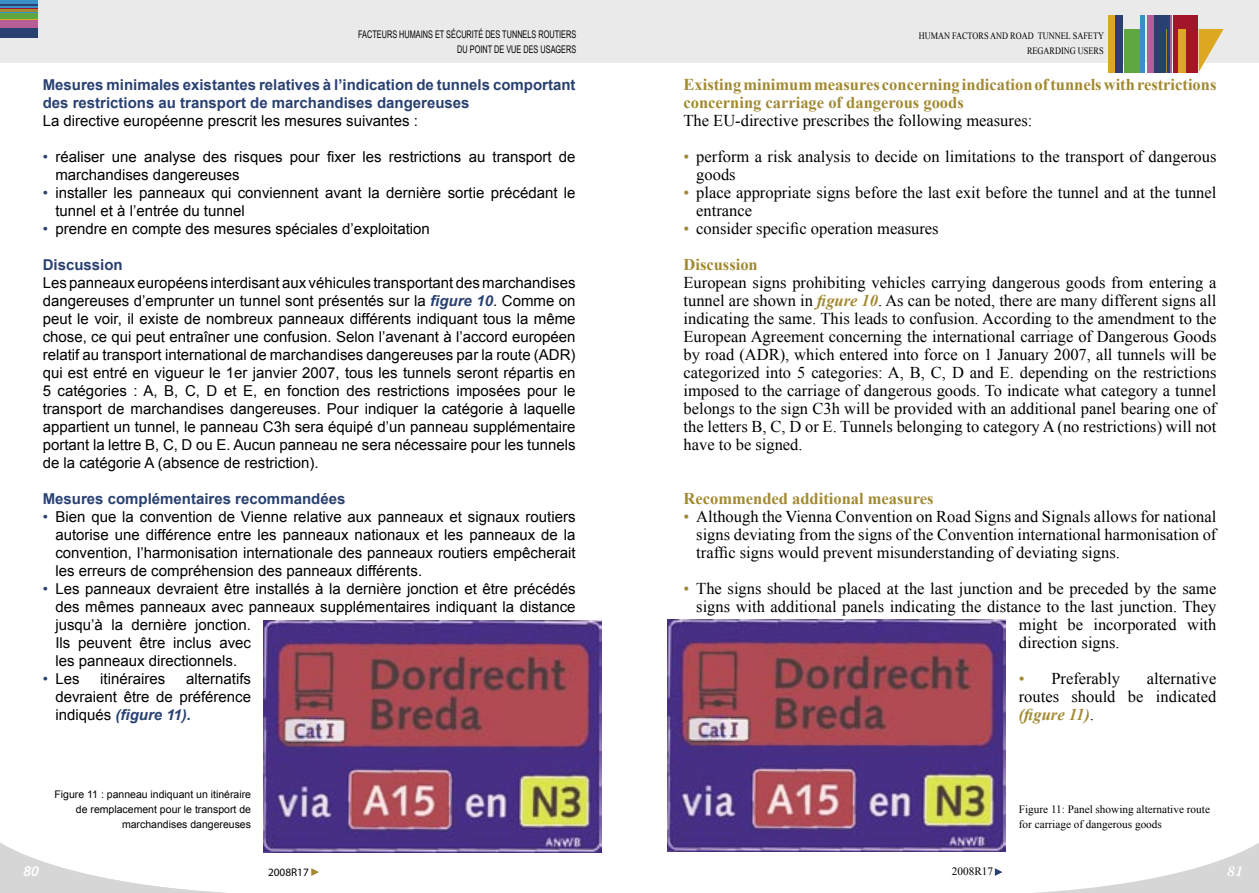
<style>
.page{position:relative;width:1259px;height:893px;background:#fff}
.page>*{position:absolute;margin:0;border:0;box-sizing:border-box;transform-origin:0 0}
.texte_courant_EV{font:16.5px/18px "Times New Roman";color:#000;text-align:justify}
.énumération_VE_avec_puce{font:16.5px/18px "Times New Roman";color:#000}
.Sous-titre_VE{font:700 16.5px/18px "Times New Roman";color:#a28a32}
.texte_courant_VF{font:15px/18px "Arial";color:#000;text-align:justify}
.énumération_VF_avec_puce{font:15px/18px "Arial";color:#000}
.Sous-titre_VF{font:700 15px/18px "Arial";color:#294171}
.t1{font:italic 600 15px "Myriad Pro";color:#fff}
.t2{font:italic 600 15px "Warnock Pro";color:#fff}
.legende___footnote_E{font:11.25px/15px "Times New Roman";color:#000}
.t3{font:11.25px "Myriad Pro";color:#000}
.legende___footnote_F{font:10.5px/15px "Arial";color:#000;text-align:right}
.t4{font:10.5px/15px "Arial Narrow";color:#000;text-align:right;scale:.85 1}
.t5{font:9.75px/15px "Times New Roman";color:#000;text-align:right;scale:.85 1}
.s1{color:#294171}
.s2{font-weight:700;font-style:italic;color:#294171}
.s3{color:#a28a32}
.s4{font-weight:700;font-style:italic;color:#a28a32}
</style>
<div class="page">
<svg style="left:0;top:841px;width:264px;height:52px"></svg>
<svg style="left:311px;top:868px;width:8px;height:8px"></svg>
<svg style="left:994px;top:841px;width:265px;height:52px"></svg>
<div style="left:0;top:0;width:629px;height:63px;background:#eaeaea"></div>
<hr style="left:0;top:8px;width:38px;height:1px;background:#a31629">
<div style="left:0;top:0;width:38px;height:8px;background:#3b8fc8"></div>
<hr style="left:0;top:9px;width:38px;height:3px;background:#a28a32">
<div style="left:0;top:12px;width:38px;height:7px;background:#5fa841"></div>
<hr style="left:0;top:19px;width:38px;height:2px;background:#dda821">
<div style="left:0;top:21px;width:38px;height:7px;background:#b85e96"></div>
<div style="left:0;top:28px;width:38px;height:9px;background:#294171"></div>
<hr style="left:0;top:12px;width:38px;height:1px;background:#3b8fc8">
<hr style="left:0;top:4px;width:38px;height:2px;background:#294171">
<div style="left:629px;top:0;width:630px;height:63px;background:#eaeaea"></div>
<img style="left:668px;top:620px;width:337px;height:232px">
<img style="left:264px;top:621px;width:338px;height:232px">
<div style="left:1107px;top:15px;width:7px;height:57px;background:#dda821"></div>
<div style="left:1115px;top:15px;width:7px;height:57px;background:#294171"></div>
<div style="left:1123px;top:29px;width:16px;height:43px;background:#5fa841"></div>
<hr style="left:1140px;top:15px;width:4px;height:57px;background:#3b8fc8">
<svg style="left:1198px;top:29px;width:25px;height:43px"></svg>
<div style="left:1173px;top:15px;width:24px;height:57px;background:#a31629"></div>
<div style="left:1147px;top:15px;width:25px;height:57px;background:#b85e96"></div>
<div style="left:1154px;top:15px;width:16px;height:57px;background:#294171"></div>
<div style="left:1178px;top:29px;width:7px;height:43px;background:#dda821"></div>
<hr style="left:1166px;top:29px;width:1px;height:43px;background:#a28a32">
<p class="t4" style="left:358px;top:27px;width:258px">FACTEURS HUMAINS ET SÉCURITÉ DES TUNNELS ROUTIERS<br>DU POINT DE VUE DES USAGERS</p>
<p class="t5" style="left:918px;top:28px;width:219px">HUMAN FACTORS AND ROAD TUNNEL SAFETY<br>REGARDING USERS</p>
<p class="Sous-titre_VF" style="left:43px;top:76px;width:534px">Mesures minimales existantes relatives à l’indication de tunnels comportant des restrictions au transport de marchandises dangereuses</p>
<p class="texte_courant_VF" style="left:43px;top:112px;width:377px">La directive européenne prescrit les mesures suivantes :</p>
<p class="énumération_VF_avec_puce" style="left:55px;top:148px;width:522px;text-indent:-13px"><span class="s1">•</span> réaliser une analyse des risques pour fixer les restrictions au transport de marchandises dangereuses</p>
<p class="énumération_VF_avec_puce" style="left:55px;top:184px;width:522px;text-indent:-13px"><span class="s1">•</span> installer les panneaux qui conviennent avant la dernière sortie précédant le tunnel et à l’entrée du tunnel</p>
<p class="énumération_VF_avec_puce" style="left:43px;top:220px;width:389px"><span class="s1">•</span> prendre en compte des mesures spéciales d’exploitation</p>
<p class="Sous-titre_VF" style="left:43px;top:256px;width:82px">Discussion</p>
<p class="texte_courant_VF" style="left:43px;top:274px;width:534px">Les panneaux européens interdisant aux véhicules transportant des marchandises dangereuses d’emprunter un tunnel sont présentés sur la <span class="s2">figure 10</span>. Comme on peut le voir, il existe de nombreux panneaux différents indiquant tous la même chose, ce qui peut entraîner une confusion. Selon l’avenant à l’accord européen relatif au transport international de marchandises dangereuses par la route (ADR) qui est entré en vigueur le 1er janvier 2007, tous les tunnels seront répartis en 5 catégories : A, B, C, D et E, en fonction des restrictions imposées pour le transport de marchandises dangereuses. Pour indiquer la catégorie à laquelle appartient un tunnel, le panneau C3h sera équipé d’un panneau supplémentaire portant la lettre B, C, D ou E. Aucun panneau ne sera nécessaire pour les tunnels de la catégorie A (absence de restriction).</p>
<p class="Sous-titre_VF" style="left:43px;top:490px;width:304px">Mesures complémentaires recommandées</p>
<p class="énumération_VF_avec_puce" style="left:55px;top:508px;width:522px;text-align:justify;text-indent:-13px"><span class="s1">•</span> Bien que la convention de Vienne relative aux panneaux et signaux routiers autorise une différence entre les panneaux nationaux et les panneaux de la convention, l’harmonisation internationale des panneaux routiers empêcherait les erreurs de compréhension des panneaux différents.</p>
<p class="énumération_VF_avec_puce" style="left:55px;top:580px;width:522px;text-indent:-13px"><span class="s1">•</span> Les panneaux devraient être installés à la dernière jonction et être précédés des mêmes panneaux avec panneaux supplémentaires indiquant la distance jusqu’à la dernière jonction.<br>Ils peuvent être inclus avec<br>les panneaux directionnels.</p>
<p class="énumération_VF_avec_puce" style="left:43px;top:670px;width:38px"><span class="s1">•</span> Les</p>
<p class="énumération_VF_avec_puce" style="left:100px;top:670px;width:67px">itinéraires</p>
<p class="Sous-titre_VE" style="left:683px;top:75px;width:534px">Existing minimum measures concerning indication of tunnels with restrictions concerning carriage of dangerous goods</p>
<p class="texte_courant_EV" style="left:683px;top:111px;width:350px">The EU-directive prescribes the following measures:</p>
<p class="énumération_VE_avec_puce" style="left:696px;top:147px;width:521px;text-indent:-13px"><span class="s3">•</span> perform a risk analysis to decide on limitations to the transport of dangerous goods</p>
<p class="énumération_VE_avec_puce" style="left:696px;top:183px;width:521px;text-indent:-13px"><span class="s3">•</span> place appropriate signs before the last exit before the tunnel and at the tunnel entrance</p>
<p class="énumération_VE_avec_puce" style="left:683px;top:219px;width:257px"><span class="s3">•</span> consider specific operation measures</p>
<p class="Sous-titre_VE" style="left:683px;top:255px;width:76px">Discussion</p>
<p class="texte_courant_EV" style="left:683px;top:273px;width:534px">European signs prohibiting vehicles carrying dangerous goods from entering a tunnel are shown in <span class="s4">figure 10</span>. As can be noted, there are many different signs all indicating the same. This leads to confusion. According to the amendment to the European Agreement concerning the international carriage of Dangerous Goods by road (ADR), which entered into force on 1 January 2007, all tunnels will be categorized into 5 categories: A, B, C, D and E. depending on the restrictions imposed to the carriage of dangerous goods. To indicate what category a tunnel belongs to the sign C3h will be provided with an additional panel bearing one of the letters B, C, D or E. Tunnels belonging to category A (no restrictions) will not have to be signed.</p>
<p class="Sous-titre_VE" style="left:683px;top:489px;width:251px">Recommended additional measures</p>
<p class="énumération_VE_avec_puce" style="left:696px;top:507px;width:522px;text-align:justify;text-indent:-13px"><span class="s3">•</span> Although the Vienna Convention on Road Signs and Signals allows for national signs deviating from the signs of the Convention international harmonisation of traffic signs would prevent misunderstanding of deviating signs.</p>
<p class="énumération_VE_avec_puce" style="left:683px;top:579px;width:534px"><span class="s3">•</span> The signs should be placed at the last junction and be preceded by the same</p>
<p class="énumération_VE_avec_puce" style="left:696px;top:597px;width:521px">signs with additional panels indicating the distance to the last junction. They</p>
<p class="énumération_VE_avec_puce" style="left:1018px;top:615px;width:199px">might be incorporated with</p>
<p class="énumération_VE_avec_puce" style="left:1018px;top:633px;width:102px">direction signs.</p>
<p class="énumération_VE_avec_puce" style="left:1018px;top:669px;width:103px"><span class="s3">•</span> Preferably</p>
<p class="énumération_VE_avec_puce" style="left:1018px;top:669px;width:199px;text-align:justify;text-indent:128px">alternative routes should be indicated <span class="s4">(figure 11)</span>.</p>
<p class="énumération_VF_avec_puce" style="left:55px;top:670px;width:197px;text-align:justify;text-indent:131px">alternatifs devraient être de préférence indiqués <span class="s2">(figure 11).</span></p>
<p class="legende___footnote_F" style="left:54px;top:787px;width:198px">Figure 11 : panneau indiquant un itinéraire de remplacement pour le transport de marchandises dangereuses</p>
<p class="legende___footnote_E" style="left:1018px;top:802px;width:193px">Figure 11: Panel showing alternative route for carriage of dangerous goods</p>
<p class="t1" style="left:23px;top:863px;width:17px">80</p>
<p class="t3" style="left:268px;top:866px;width:42px">2008R17</p>
<p class="legende___footnote_E" style="left:952px;top:864px;width:43px">2008R17</p>
<p class="t2" style="left:1227px;top:862px;width:17px">81</p>
</div>
